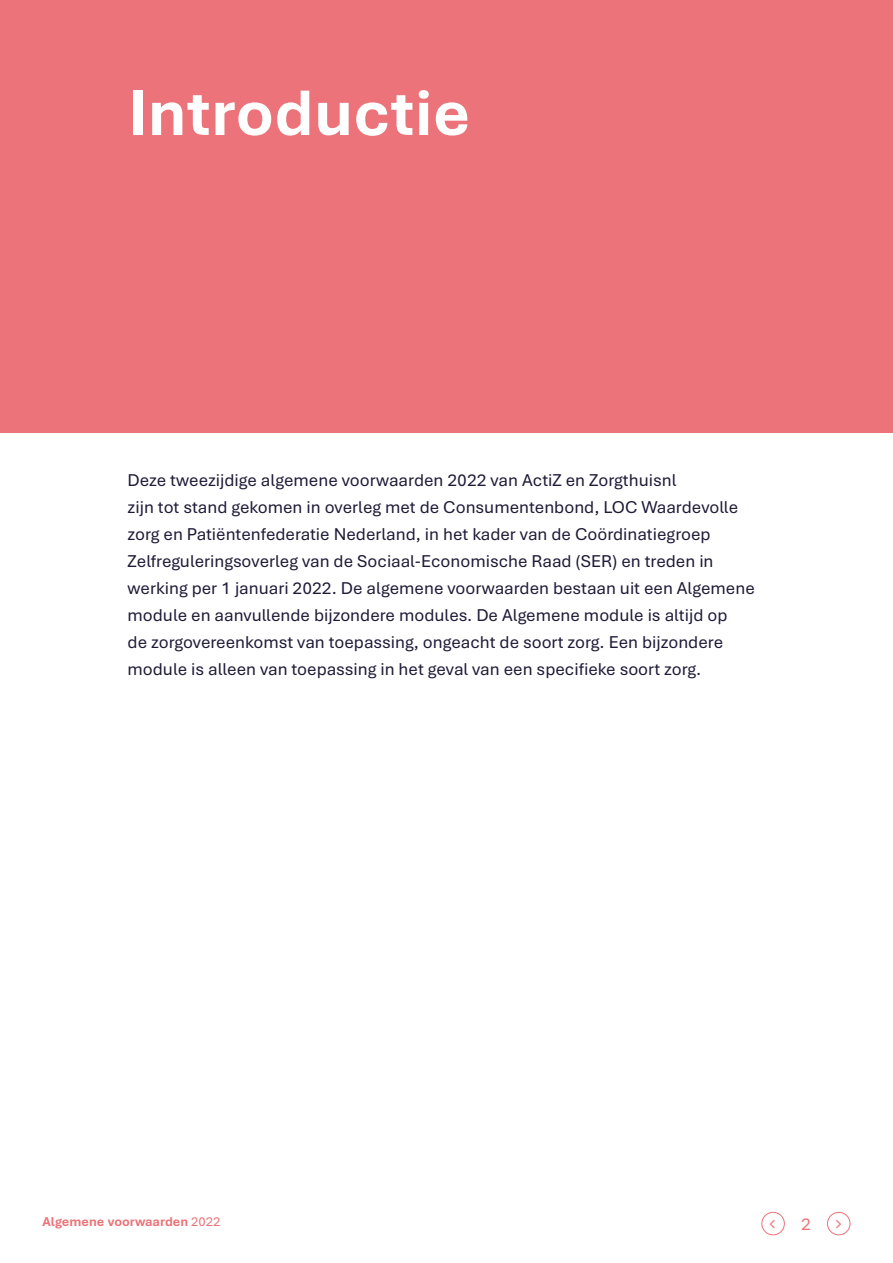
<style>
.page{position:relative;width:893px;height:1263px;background:#fff}
.page>*{position:absolute;margin:0;border:0;box-sizing:border-box;transform-origin:0 0}
.t1{font:700 67.5px "Bierstadt";color:#fff}
.t2{font:18px/27px "Bierstadt";color:#1e1a37}
.t3{font:18px "Bierstadt";color:#eb7379}
.t4{font:700 13.5px "Bierstadt";color:#eb7379}
.s1{font-weight:400}
</style>
<div class="page">
<div style="left:0;top:0;width:893px;height:432px;background:#eb7379"></div>
<div style="left:827px;top:1212px;width:23px;height:23px;border:1px solid #eb7379;border-radius:50%"></div>
<div style="left:761px;top:1212px;width:24px;height:23px;border:1px solid #eb7379;border-radius:50%"></div>
<h1 class="t1" style="left:128px;top:90px;width:344px">Introductie</h1>
<p class="t2" style="left:128px;top:468px;width:629px">Deze tweezijdige algemene voorwaarden 2022 van ActiZ en Zorgthuisnl<br>zijn tot stand gekomen in overleg met de Consumentenbond, LOC Waardevolle zorg en Patiëntenfederatie Nederland, in het kader van de Coördinatiegroep Zelfreguleringsoverleg van de Sociaal-Economische Raad (SER) en treden in werking per 1 januari 2022. De algemene voorwaarden bestaan uit een Algemene module en aanvullende bijzondere modules. De Algemene module is altijd op<br>de zorgovereenkomst van toepassing, ongeacht de soort zorg. Een bijzondere module is alleen van toepassing in het geval van een specifieke soort zorg.</p>
<p class="t4" style="left:43px;top:1217px;width:180px">Algemene voorwaarden <span class="s1">2022</span></p>
<p class="t3" style="left:801px;top:1218px;width:11px">2</p>
</div>
